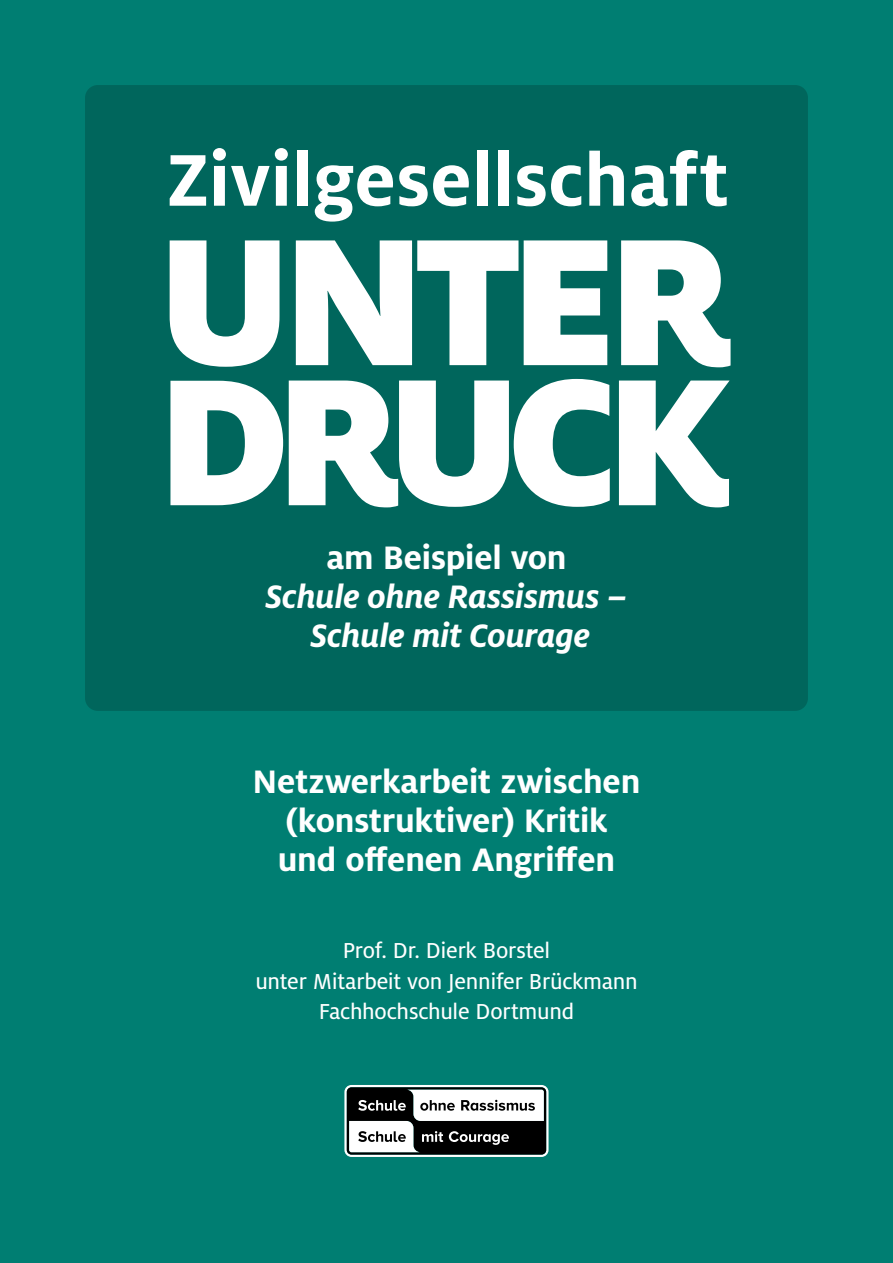
<style>
.page{position:relative;width:893px;height:1263px;background:#007e72}
.page>*{position:absolute;margin:0;border:0;box-sizing:border-box;transform-origin:0 0}
.t1{font:900 200.1px/140.1px "Milo Pro";letter-spacing:-.065em;color:#fff}
.t2{font:700 81px "Milo Pro";color:#fff}
.t3{font:700 36px/39px "Milo Pro";letter-spacing:-.01em;color:#fff;text-align:center}
.t4{font:italic 700 36px/39px "Milo Pro";letter-spacing:-.01em;color:#fff;text-align:center}
.t5{font:24px/30px "Milo Pro Text";letter-spacing:-.01em;color:#fff;text-align:center}
</style>
<div class="page">
<div style="left:85px;top:85px;width:723px;height:626px;background:#00665c;border-radius:13px"></div>
<svg style="left:344px;top:1085px;width:205px;height:72px;background:#7b7d7d"></svg>
<h2 class="t2" style="left:166px;top:134px;width:564px">Zivilgesellschaft</h2>
<h1 class="t1" style="left:156px;top:230px;width:579px">UNTER<br>DRUCK</h1>
<h3 class="t3" style="left:326px;top:538px;width:242px">am Beispiel von</h3>
<h3 class="t4" style="left:266px;top:577px;width:363px">Schule ohne Rassismus –<br>Schule mit Courage</h3>
<h3 class="t3" style="left:253px;top:762px;width:389px">Netzwerkarbeit zwischen (konstruktiver) Kritik und offenen Angriffen</h3>
<p class="t5" style="left:255px;top:936px;width:384px">Prof. Dr. Dierk Borstel<br>unter Mitarbeit von Jennifer Brückmann<br>Fachhochschule Dortmund</p>
</div>
